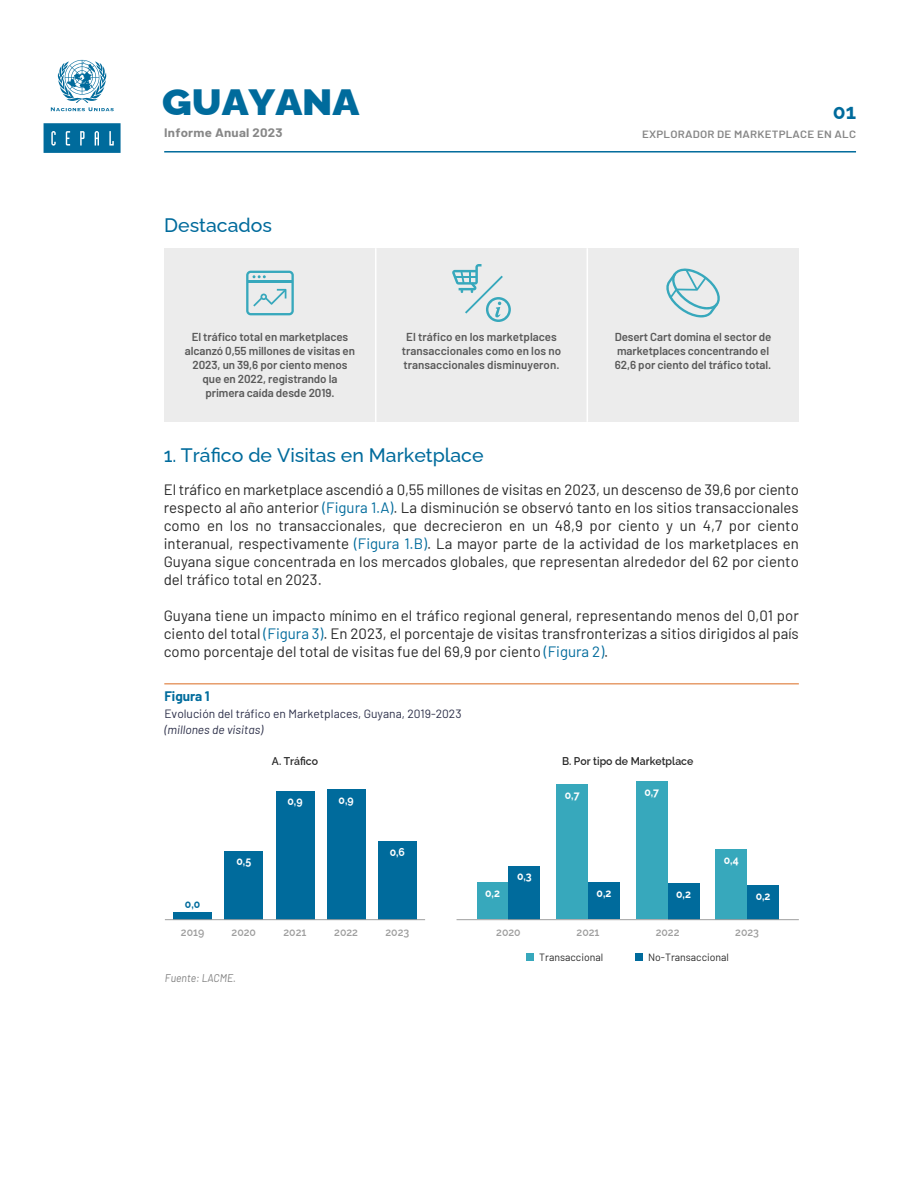
<style>
.page{position:relative;width:918px;height:1188px;background:#fff}
.page>*{position:absolute;margin:0;border:0;box-sizing:border-box;transform-origin:0 0}
.t1{font:900 36.6px "Raleway";color:#006b9c;scale:1.1 1}
.t2{font:700 21px "Raleway";color:#006b9c}
.t3{font:500 19.5px "Raleway";color:#006b9c}
.t4{font:15px/18px "Barlow";color:#282828;text-align:justify}
.t5{font:700 13.5px "Barlow";color:#006c9d}
.t6{font:12px "Barlow";color:#2b2e48}
.t7{font:italic 12px "Barlow";color:#2b2e48}
.t8{font:700 12px "Barlow";letter-spacing:.015em;color:#878787;scale:1.1 1}
.t9{font:600 11.55px/13.8px "Barlow";letter-spacing:-.01em;color:#595959;text-align:center}
.t10{font:700 11.25px "Raleway";color:#fff;scale:.93 1}
.t11{font:600 11.25px "Raleway";color:#9e9e9e;scale:.93 1}
.t12{font:600 11.25px "Raleway";color:#282828;scale:.93 1}
.t13{font:italic 11.25px "Barlow";color:#808080;scale:.93 1}
.t14{font:700 11.25px "Raleway";color:#006b9c;scale:.93 1}
.t15{font:10.5px "Barlow";color:#282828}
.t16{font:600 10.5px "Barlow";letter-spacing:.015em;color:#878787;scale:1.1 1}
.s1{color:#006b9c}
</style>
<div class="page">
<hr style="left:164px;top:683px;width:635px;height:1px;background:#de7c39">
<hr style="left:164px;top:151px;width:692px;height:2px;background:#006b9c">
<div style="left:225px;top:851px;width:38px;height:69px;background:#006b9c"></div>
<div style="left:173px;top:912px;width:39px;height:8px;background:#006b9c"></div>
<div style="left:276px;top:791px;width:38px;height:129px;background:#006b9c"></div>
<div style="left:327px;top:790px;width:38px;height:130px;background:#006b9c"></div>
<div style="left:378px;top:841px;width:39px;height:79px;background:#006b9c"></div>
<hr style="left:165px;top:919px;width:260px;height:1px;background:#9e9e9e">
<div style="left:526px;top:953px;width:8px;height:8px;background:#37a8bc"></div>
<div style="left:635px;top:953px;width:8px;height:8px;background:#006b9c"></div>
<div style="left:477px;top:882px;width:32px;height:37px;background:#37a8bc"></div>
<div style="left:556px;top:785px;width:32px;height:134px;background:#37a8bc"></div>
<div style="left:636px;top:782px;width:32px;height:137px;background:#37a8bc"></div>
<div style="left:715px;top:849px;width:32px;height:70px;background:#37a8bc"></div>
<div style="left:509px;top:866px;width:31px;height:53px;background:#006b9c"></div>
<div style="left:588px;top:882px;width:32px;height:37px;background:#006b9c"></div>
<div style="left:668px;top:883px;width:31px;height:36px;background:#006b9c"></div>
<div style="left:747px;top:885px;width:32px;height:34px;background:#006b9c"></div>
<hr style="left:457px;top:919px;width:342px;height:1px;background:#9e9e9e">
<div style="left:164px;top:248px;width:635px;height:174px;background:#ececec"></div>
<svg style="left:666px;top:268px;width:54px;height:49px"></svg>
<svg style="left:246px;top:271px;width:48px;height:44px"></svg>
<hr style="left:375px;top:248px;width:2px;height:174px;background:#fff">
<hr style="left:587px;top:248px;width:1px;height:174px;background:#fff">
<div style="left:44px;top:123px;width:77px;height:30px;background:#006b9c;border:2px solid #006b9c"></div>
<svg style="left:51px;top:131px;width:5px;height:15px"></svg>
<svg style="left:66px;top:131px;width:4px;height:15px"></svg>
<svg style="left:80px;top:131px;width:5px;height:15px"></svg>
<svg style="left:95px;top:131px;width:4px;height:15px"></svg>
<svg style="left:109px;top:131px;width:5px;height:15px"></svg>
<svg style="left:51px;top:60px;width:63px;height:51px"></svg>
<svg style="left:452px;top:264px;width:59px;height:58px"></svg>
<h1 class="t1" style="left:162px;top:74px;width:181px">GUAYANA</h1>
<h2 class="t2" style="left:833px;top:95px;width:25px">01</h2>
<p class="t8" style="left:164px;top:124px;width:109px">Informe Anual 2023</p>
<p class="t16" style="left:642px;top:126px;width:196px">EXPLORADOR DE MARKETPLACE EN ALC</p>
<h3 class="t3" style="left:164px;top:210px;width:109px">Destacados</h3>
<p class="t9" style="left:185px;top:329px;width:172px">El tráfico total en marketplaces alcanzó 0,55 millones de visitas en<br>2023, un 39,6 por ciento menos que en 2022, registrando la primera caída desde 2019.</p>
<p class="t9" style="left:402px;top:329px;width:161px">El tráfico en los marketplaces transaccionales como en los no transaccionales disminuyeron.</p>
<p class="t9" style="left:615px;top:329px;width:158px;text-align:left">Desert Cart domina el sector de marketplaces concentrando el<br>62,6 por ciento del tráfico total.</p>
<h3 class="t3" style="left:164px;top:440px;width:321px">1. Tráfico de Visitas en Marketplace</h3>
<p class="t4" style="left:164px;top:480px;width:637px">El tráfico en marketplace ascendió a 0,55 millones de visitas en 2023, un descenso de 39,6 por ciento respecto al año anterior <span class="s1">(Figura 1.A)</span>. La disminución se observó tanto en los sitios transaccionales como en los no transaccionales, que decrecieron en un 48,9 por ciento y un 4,7 por ciento interanual, respectivamente <span class="s1">(Figura 1.B)</span>. La mayor parte de la actividad de los marketplaces en Guyana sigue concentrada en los mercados globales, que representan alrededor del 62 por ciento del tráfico total en 2023.</p>
<p class="t4" style="left:164px;top:606px;width:637px">Guyana tiene un impacto mínimo en el tráfico regional general, representando menos del 0,01 por ciento del total <span class="s1">(Figura 3)</span>. En 2023, el porcentaje de visitas transfronterizas a sitios dirigidos al país como porcentaje del total de visitas fue del 69,9 por ciento <span class="s1">(Figura 2)</span>.</p>
<p class="t5" style="left:164px;top:686px;width:47px">Figura 1</p>
<p class="t6" style="left:164px;top:705px;width:299px">Evolución del tráfico en Marketplaces, Guyana, 2019-2023</p>
<p class="t7" style="left:164px;top:721px;width:100px">(millones de visitas)</p>
<p class="t12" style="left:272px;top:753px;width:51px">A. Tráfico</p>
<p class="t10" style="left:287px;top:792px;width:18px">0,9</p>
<p class="t10" style="left:339px;top:791px;width:18px">0,9</p>
<p class="t14" style="left:185px;top:895px;width:18px">0,0</p>
<p class="t11" style="left:181px;top:923px;width:27px">2019</p>
<p class="t10" style="left:236px;top:853px;width:17px">0,5</p>
<p class="t11" style="left:232px;top:923px;width:28px">2020</p>
<p class="t13" style="left:165px;top:970px;width:78px">Fuente: LACME.</p>
<p class="t11" style="left:284px;top:923px;width:26px">2021</p>
<p class="t11" style="left:334px;top:923px;width:27px">2022</p>
<p class="t10" style="left:390px;top:843px;width:18px">0,6</p>
<p class="t11" style="left:386px;top:923px;width:27px">2023</p>
<p class="t12" style="left:562px;top:753px;width:143px">B. Por tipo de Marketplace</p>
<p class="t10" style="left:485px;top:884px;width:17px">0,2</p>
<p class="t10" style="left:517px;top:868px;width:17px">0,3</p>
<p class="t10" style="left:565px;top:786px;width:17px">0,7</p>
<p class="t10" style="left:644px;top:784px;width:17px">0,7</p>
<p class="t10" style="left:724px;top:851px;width:17px">0,4</p>
<p class="t10" style="left:597px;top:884px;width:17px">0,2</p>
<p class="t10" style="left:676px;top:885px;width:17px">0,2</p>
<p class="t10" style="left:756px;top:887px;width:17px">0,2</p>
<p class="t11" style="left:496px;top:923px;width:28px">2020</p>
<p class="t11" style="left:577px;top:923px;width:26px">2021</p>
<p class="t11" style="left:656px;top:923px;width:27px">2022</p>
<p class="t11" style="left:735px;top:923px;width:27px">2023</p>
<p class="t15" style="left:539px;top:949px;width:65px">Transaccional</p>
<p class="t15" style="left:648px;top:949px;width:82px">No-Transaccional</p>
</div>
